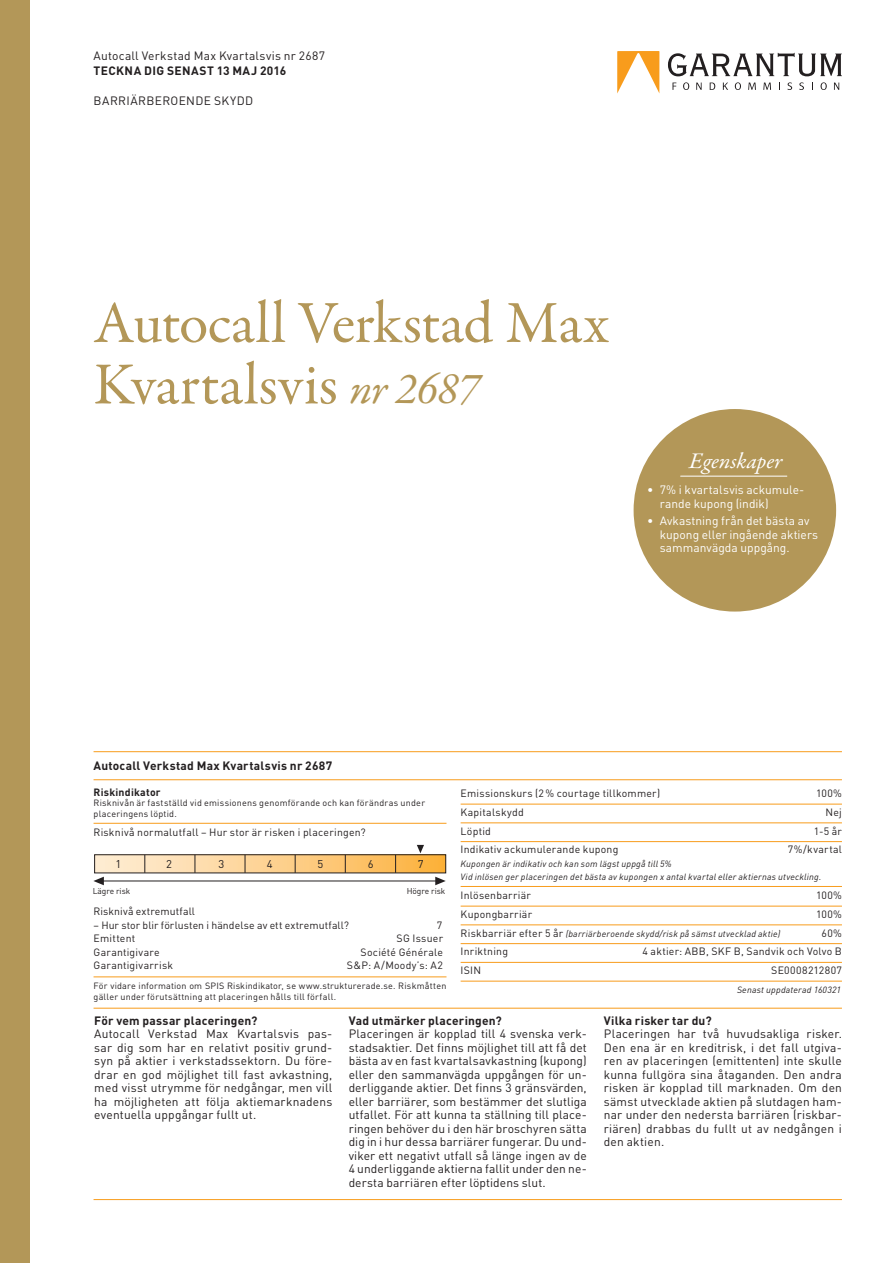
<style>
.page{position:relative;width:893px;height:1263px;background:#fff}
.page>*{position:absolute;margin:0;border:0;box-sizing:border-box;transform-origin:0 0}
.t1{font:60px "Garamond Premr Pro";letter-spacing:-.005em;color:#b39758}
.t2{font:italic 22.5px "Garamond Premr Pro";color:#fff}
.t3{font:12px/13.5px "DINOT";letter-spacing:.015em;color:#231f20;text-align:justify}
.t4{font:700 12px "DINOT";letter-spacing:.02em;color:#231f20}
.t5{font:12px/13.5px "DINOT";color:#fff}
.t6{font:11.25px "DINOT";color:#231f20}
.t7{font:10.5px "DINOT";letter-spacing:.02em;color:#231f20}
.t8{font:700 10.5px "DINOT";letter-spacing:.025em;color:#231f20}
.t9{font:9px/10.5px "DINOT";letter-spacing:.025em;color:#231f20}
.t10{font:italic 9px/13.5px "DINOT";letter-spacing:.025em;color:#231f20}
.t11{font:8.4px "DINOT";letter-spacing:-.01em;color:#231f20}
.s1{font-style:italic;font-size:45px}
.s2{font-style:normal;font-size:10.5px}
</style>
<div class="page">
<hr style="left:94px;top:751px;width:748px;height:1px;background:#f89c1c">
<hr style="left:461px;top:804px;width:381px;height:1px;background:#f89c1c">
<hr style="left:461px;top:822px;width:381px;height:1px;background:#f89c1c">
<hr style="left:461px;top:841px;width:381px;height:1px;background:#f89c1c">
<hr style="left:461px;top:886px;width:381px;height:1px;background:#f89c1c">
<hr style="left:461px;top:906px;width:381px;height:1px;background:#f89c1c">
<hr style="left:461px;top:924px;width:381px;height:1px;background:#f89c1c">
<hr style="left:461px;top:943px;width:381px;height:1px;background:#f89c1c">
<hr style="left:461px;top:962px;width:381px;height:1px;background:#f89c1c">
<hr style="left:461px;top:981px;width:381px;height:1px;background:#f89c1c">
<hr style="left:94px;top:779px;width:748px;height:1px;background:#f89c1c">
<hr style="left:94px;top:823px;width:352px;height:1px;background:#f89c1c">
<hr style="left:94px;top:976px;width:352px;height:1px;background:#f89c1c">
<svg style="left:417px;top:845px;width:7px;height:8px"></svg>
<svg style="left:668px;top:53px;width:174px;height:23px"></svg>
<svg style="left:672px;top:83px;width:4px;height:7px"></svg>
<svg style="left:683px;top:82px;width:6px;height:8px"></svg>
<svg style="left:696px;top:83px;width:6px;height:7px"></svg>
<svg style="left:710px;top:83px;width:5px;height:7px"></svg>
<svg style="left:723px;top:83px;width:5px;height:7px"></svg>
<svg style="left:735px;top:82px;width:6px;height:8px"></svg>
<svg style="left:748px;top:83px;width:8px;height:7px"></svg>
<svg style="left:763px;top:83px;width:8px;height:7px"></svg>
<svg style="left:787px;top:82px;width:5px;height:8px"></svg>
<svg style="left:799px;top:82px;width:5px;height:8px"></svg>
<svg style="left:821px;top:82px;width:6px;height:8px"></svg>
<svg style="left:834px;top:83px;width:5px;height:7px"></svg>
<svg style="left:617px;top:51px;width:42px;height:42px"></svg>
<div style="left:634px;top:409px;width:202px;height:202px;background:#b39758;border-radius:50%"></div>
<hr style="left:681px;top:476px;width:106px;height:1px;background:#fff">
<div style="left:95px;top:855px;width:351px;height:18px;background:linear-gradient(to right,#ffefdc,#fcb23f)"></div>
<div style="left:94px;top:854px;width:352px;height:19px;border:1px solid #231f20"></div>
<svg style="left:145px;top:855px;width:1px;height:18px"></svg>
<svg style="left:195px;top:855px;width:1px;height:18px"></svg>
<svg style="left:245px;top:855px;width:1px;height:18px"></svg>
<svg style="left:395px;top:855px;width:1px;height:18px"></svg>
<svg style="left:295px;top:855px;width:1px;height:18px"></svg>
<svg style="left:345px;top:855px;width:1px;height:18px"></svg>
<hr style="left:100px;top:881px;width:339px;height:1px;background:#231f20">
<svg style="left:93px;top:877px;width:11px;height:8px"></svg>
<svg style="left:435px;top:877px;width:11px;height:8px"></svg>
<hr style="left:94px;top:1008px;width:748px;height:1px;background:#f89c1c">
<hr style="left:94px;top:1199px;width:748px;height:1px;background:#f89c1c">
<div style="left:0;top:0;width:30px;height:1263px;background:#b39758"></div>
<p class="t3" style="left:94px;top:49px;width:233px">Autocall Verkstad Max Kvartalsvis nr 2687</p>
<p class="t4" style="left:94px;top:63px;width:194px">TECKNA DIG SENAST 13 MAJ 2016</p>
<p class="t3" style="left:94px;top:94px;width:161px">BARRIÄRBEROENDE SKYDD</p>
<p class="t1" style="left:94px;top:287px;width:517px">Autocall Verkstad Max</p>
<p class="t1" style="left:94px;top:348px;width:387px">Kvartalsvis <span class="s1">nr 2687</span></p>
<p class="t2" style="left:689px;top:446px;width:95px">Egenskaper</p>
<p class="t5" style="left:660px;top:483px;width:146px;text-indent:-13px">• 7% i kvartalsvis ackumule&shy;rande kupong (indik)</p>
<p class="t5" style="left:660px;top:514px;width:160px;text-indent:-13px">• Avkastning från det bästa av kupong eller ingående aktiers sammanvägda uppgång.</p>
<p class="t4" style="left:94px;top:758px;width:240px">Autocall Verkstad Max Kvartalsvis nr 2687</p>
<p class="t8" style="left:94px;top:785px;width:69px">Riskindikator</p>
<p class="t9" style="left:94px;top:797px;width:333px">Risknivån är fastställd vid emissionens genomförande och kan förändras under placeringens löptid.</p>
<p class="t7" style="left:94px;top:825px;width:274px">Risknivå normalutfall – Hur stor är risken i placeringen?</p>
<p class="t6" style="left:116px;top:857px;width:7px">1</p>
<p class="t6" style="left:166px;top:857px;width:7px">2</p>
<p class="t6" style="left:218px;top:857px;width:7px">3</p>
<p class="t6" style="left:267px;top:857px;width:7px">4</p>
<p class="t6" style="left:317px;top:857px;width:7px">5</p>
<p class="t6" style="left:368px;top:857px;width:7px">6</p>
<p class="t6" style="left:418px;top:857px;width:7px">7</p>
<p class="t11" style="left:93px;top:886px;width:39px">Lägre risk</p>
<p class="t11" style="left:407px;top:886px;width:40px">Högre risk</p>
<p class="t7" style="left:94px;top:905px;width:103px">Risknivå extremutfall</p>
<p class="t7" style="left:94px;top:918px;width:257px">– Hur stor blir förlusten i händelse av ett extremutfall?</p>
<p class="t7" style="left:437px;top:918px;width:7px">7</p>
<p class="t7" style="left:94px;top:932px;width:43px">Emittent</p>
<p class="t7" style="left:397px;top:932px;width:48px">SG Issuer</p>
<p class="t7" style="left:94px;top:945px;width:68px">Garantigivare</p>
<p class="t7" style="left:361px;top:945px;width:84px">Société Générale</p>
<p class="t7" style="left:94px;top:959px;width:81px">Garantigivarrisk</p>
<p class="t7" style="left:347px;top:959px;width:98px">S&amp;P: A/Moody’s: A2</p>
<p class="t9" style="left:94px;top:981px;width:354px">För vidare information om SPIS Riskindikator, se www.strukturerade.se. Riskmåtten gäller under förutsättning att placeringen hålls till förfall.</p>
<p class="t7" style="left:461px;top:787px;width:201px">Emissionskurs (2% courtage tillkommer)</p>
<p class="t7" style="left:816px;top:787px;width:27px">100%</p>
<p class="t7" style="left:461px;top:806px;width:65px">Kapitalskydd</p>
<p class="t7" style="left:826px;top:806px;width:18px">Nej</p>
<p class="t7" style="left:461px;top:824px;width:32px">Löptid</p>
<p class="t7" style="left:814px;top:824px;width:30px">1-5 år</p>
<p class="t7" style="left:461px;top:843px;width:159px">Indikativ ackumulerande kupong</p>
<p class="t7" style="left:788px;top:843px;width:55px">7%/kvartal</p>
<p class="t10" style="left:461px;top:857px;width:362px">Kupongen är indikativ och kan som lägst uppgå till 5%<br>Vid inlösen ger placeringen det bästa av kupongen x antal kvartal eller aktiernas utveckling.</p>
<p class="t7" style="left:461px;top:889px;width:72px">Inlösenbarriär</p>
<p class="t7" style="left:816px;top:889px;width:27px">100%</p>
<p class="t7" style="left:461px;top:908px;width:73px">Kupongbarriär</p>
<p class="t7" style="left:816px;top:908px;width:27px">100%</p>
<p class="t10" style="left:461px;top:926px;width:321px"><span class="s2">Riskbarriär efter 5 år</span> (barriärberoende skydd/risk på sämst utvecklad aktie)</p>
<p class="t7" style="left:821px;top:926px;width:22px">60%</p>
<p class="t7" style="left:461px;top:945px;width:49px">Inriktning</p>
<p class="t7" style="left:642px;top:945px;width:201px">4 aktier: ABB, SKF B, Sandvik och Volvo B</p>
<p class="t7" style="left:461px;top:964px;width:22px">ISIN</p>
<p class="t7" style="left:771px;top:964px;width:72px">SE0008212807</p>
<p class="t10" style="left:737px;top:983px;width:105px">Senast uppdaterad 160321</p>
<p class="t4" style="left:94px;top:1013px;width:164px">För vem passar placeringen?</p>
<p class="t3" style="left:94px;top:1027px;width:240px">Autocall Verkstad Max Kvartalsvis pas&shy;sar dig som har en relativt positiv grund&shy;syn på aktier i verkstadssektorn. Du före&shy;drar en god möjlighet till fast avkastning, med visst utrymme för nedgångar, men vill ha möjligheten att följa aktiemarknadens eventuella uppgångar fullt ut.</p>
<p class="t4" style="left:349px;top:1013px;width:155px">Vad utmärker placeringen?</p>
<p class="t3" style="left:349px;top:1027px;width:240px">Placeringen är kopplad till 4 svenska verk&shy;stadsaktier. Det finns möjlighet till att få det bästa av en fast kvartalsavkastning (kupong) eller den sammanvägda uppgången för un&shy;derliggande aktier. Det finns 3 gränsvärden, eller barriärer, som bestämmer det slutliga utfallet. För att kunna ta ställning till place&shy;ringen behöver du i den här broschyren sätta dig in i hur dessa barriärer fungerar. Du und&shy;viker ett negativt utfall så länge ingen av de 4 underliggande aktierna fallit under den ne&shy;dersta barriären efter löptidens slut.</p>
<p class="t4" style="left:604px;top:1013px;width:109px">Vilka risker tar du?</p>
<p class="t3" style="left:604px;top:1027px;width:240px">Placeringen har två huvudsakliga risker.<br>Den ena är en kreditrisk, i det fall utgiva&shy;ren av placeringen (emittenten) inte skulle kunna fullgöra sina åtaganden. Den andra risken är kopplad till marknaden. Om den sämst utvecklade aktien på slutdagen ham&shy;nar under den nedersta barriären (riskbar&shy;riären) drabbas du fullt ut av nedgången i den aktien.</p>
</div>
